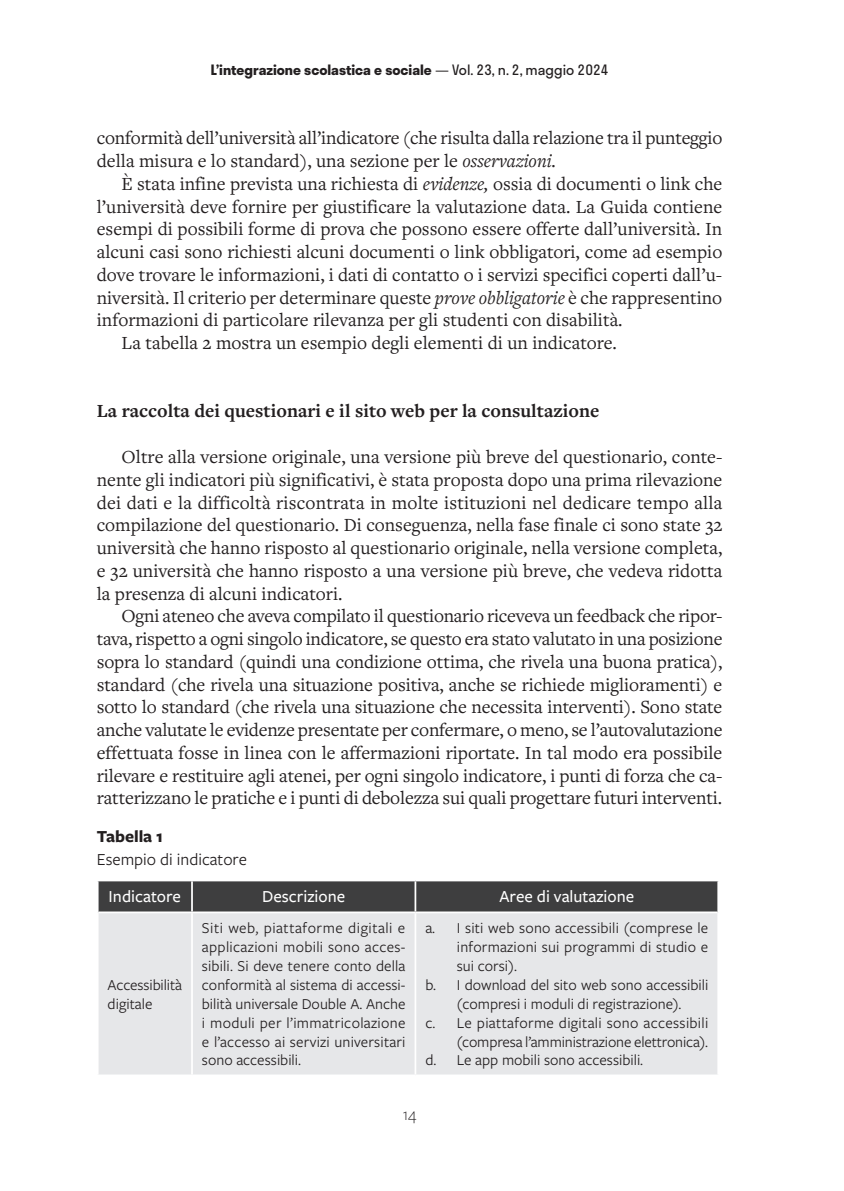
<style>
.page{position:relative;width:844px;height:1191px;background:#fff}
.page>*{position:absolute;margin:0;border:0;box-sizing:border-box;transform-origin:0 0}
.t1{font:19.25px/22.8px "Freight Text Pro";color:#231f20;text-align:justify}
.t2{font:700 19.25px "Freight Text Pro";color:#231f20}
.t3{font:500 17.5px "Freight Sans Pro";color:#fff}
.t4{font:17.5px "Freight Sans Pro";color:#231f20}
.t5{font:700 17.5px "Freight Sans Pro";color:#231f20}
.t6{font:300 17.5px "Freight Sans Pro";color:#231f20}
.t7{font:15.75px/18.9px "Freight Sans Pro";color:#231f20}
.t8{font:15.75px "Freight Sans Pro";letter-spacing:.02em;color:#231f20}
.t9{font:700 14px "Stratos";color:#231f20}
.s1{font-weight:400}
.s2{font-style:italic}
</style>
<div class="page">
<div style="left:98px;top:881px;width:619px;height:30px;background:#3e3e3f"></div>
<div style="left:98px;top:913px;width:619px;height:161px;background:#e6e7e9"></div>
<hr style="left:191px;top:881px;width:2px;height:30px;background:#fff">
<hr style="left:414px;top:881px;width:2px;height:30px;background:#fff">
<hr style="left:191px;top:913px;width:2px;height:161px;background:#fff">
<hr style="left:414px;top:913px;width:2px;height:161px;background:#fff">
<p class="t9" style="left:211px;top:58px;width:399px">L’integrazione scolastica e sociale <span class="s1">— Vol. 23, n. 2, maggio 2024</span></p>
<p class="t1" style="left:97px;top:126px;width:627px">conformità dell’università all’indicatore (che risulta dalla relazione tra il punteggio della misura e lo standard), una sezione per le <span class="s2">osservazioni.</span></p>
<p class="t1" style="left:122px;top:172px;width:602px">È stata infine prevista una richiesta di <span class="s2">evidenze,</span> ossia di documenti o link che</p>
<p class="t1" style="left:97px;top:194px;width:627px">l’università deve fornire per giustificare la valutazione data. La Guida contiene</p>
<p class="t1" style="left:97px;top:217px;width:627px">esempi di possibili forme di prova che possono essere offerte dall’università. In</p>
<p class="t1" style="left:97px;top:240px;width:627px">alcuni casi sono richiesti alcuni documenti o link obbligatori, come ad esempio</p>
<p class="t1" style="left:97px;top:263px;width:626px">dove trovare le informazioni, i dati di contatto o i servizi specifici coperti dall’u-</p>
<p class="t1" style="left:97px;top:285px;width:626px">niversità. Il criterio per determinare queste <span class="s2">prove obbligatorie</span> è che rappresentino</p>
<p class="t1" style="left:97px;top:308px;width:527px">informazioni di particolare rilevanza per gli studenti con disabilità.</p>
<p class="t1" style="left:122px;top:331px;width:497px">La tabella 2 mostra un esempio degli elementi di un indicatore.</p>
<p class="t2" style="left:97px;top:398px;width:504px">La raccolta dei questionari e il sito web per la consultazione</p>
<p class="t1" style="left:97px;top:445px;width:627px;text-indent:25px">Oltre alla versione originale, una versione più breve del questionario, conte&shy;nente gli indicatori più significativi, è stata proposta dopo una prima rilevazione dei dati e la difficoltà riscontrata in molte istituzioni nel dedicare tempo alla compilazione del questionario. Di conseguenza, nella fase finale ci sono state 32 università che hanno risposto al questionario originale, nella versione completa, e 32 università che hanno risposto a una versione più breve, che vedeva ridotta la presenza di alcuni indicatori.</p>
<p class="t1" style="left:97px;top:604px;width:627px;text-indent:25px">Ogni ateneo che aveva compilato il questionario riceveva un feedback che ripor&shy;tava, rispetto a ogni singolo indicatore, se questo era stato valutato in una posizione sopra lo standard (quindi una condizione ottima, che rivela una buona pratica), standard (che rivela una situazione positiva, anche se richiede miglioramenti) e sotto lo standard (che rivela una situazione che necessita interventi). Sono state anche valutate le evidenze presentate per confermare, o meno, se l’autovalutazione effettuata fosse in linea con le affermazioni riportate. In tal modo era possibile rilevare e restituire agli atenei, per ogni singolo indicatore, i punti di forza che ca&shy;ratterizzano le pratiche e i punti di debolezza sui quali progettare futuri interventi.</p>
<p class="t5" style="left:97px;top:824px;width:68px">Tabella 1</p>
<p class="t4" style="left:97px;top:847px;width:151px">Esempio di indicatore</p>
<p class="t3" style="left:109px;top:885px;width:74px">Indicatore</p>
<p class="t3" style="left:262px;top:885px;width:85px">Descrizione</p>
<p class="t3" style="left:499px;top:885px;width:136px">Aree di valutazione</p>
<p class="t7" style="left:108px;top:974px;width:76px">Accessibilità digitale</p>
<p class="t7" style="left:202px;top:918px;width:205px;text-align:justify">Siti web, piattaforme digitali e applicazioni mobili sono acces&shy;sibili. Si deve tenere conto della conformità al sistema di accessi&shy;bilità universale Double A. Anche i moduli per l’immatricolazione e l’accesso ai servizi universitari sono accessibili.</p>
<p class="t7" style="left:425px;top:918px;width:284px">a. I siti web sono accessibili (comprese le</p>
<p class="t7" style="left:457px;top:936px;width:253px">informazioni sui programmi di studio e</p>
<p class="t7" style="left:457px;top:955px;width:62px">sui corsi).</p>
<p class="t7" style="left:425px;top:974px;width:284px">b. I download del sito web sono accessibili</p>
<p class="t7" style="left:457px;top:993px;width:226px">(compresi i moduli di registrazione).</p>
<p class="t8" style="left:425px;top:1012px;width:284px">c. Le piattaforme digitali sono accessibili</p>
<p class="t7" style="left:457px;top:1031px;width:253px">(compresa l’amministrazione elettronica).</p>
<p class="t7" style="left:425px;top:1050px;width:219px">d. Le app mobili sono accessibili.</p>
<p class="t6" style="left:402px;top:1102px;width:15px">14</p>
</div>
